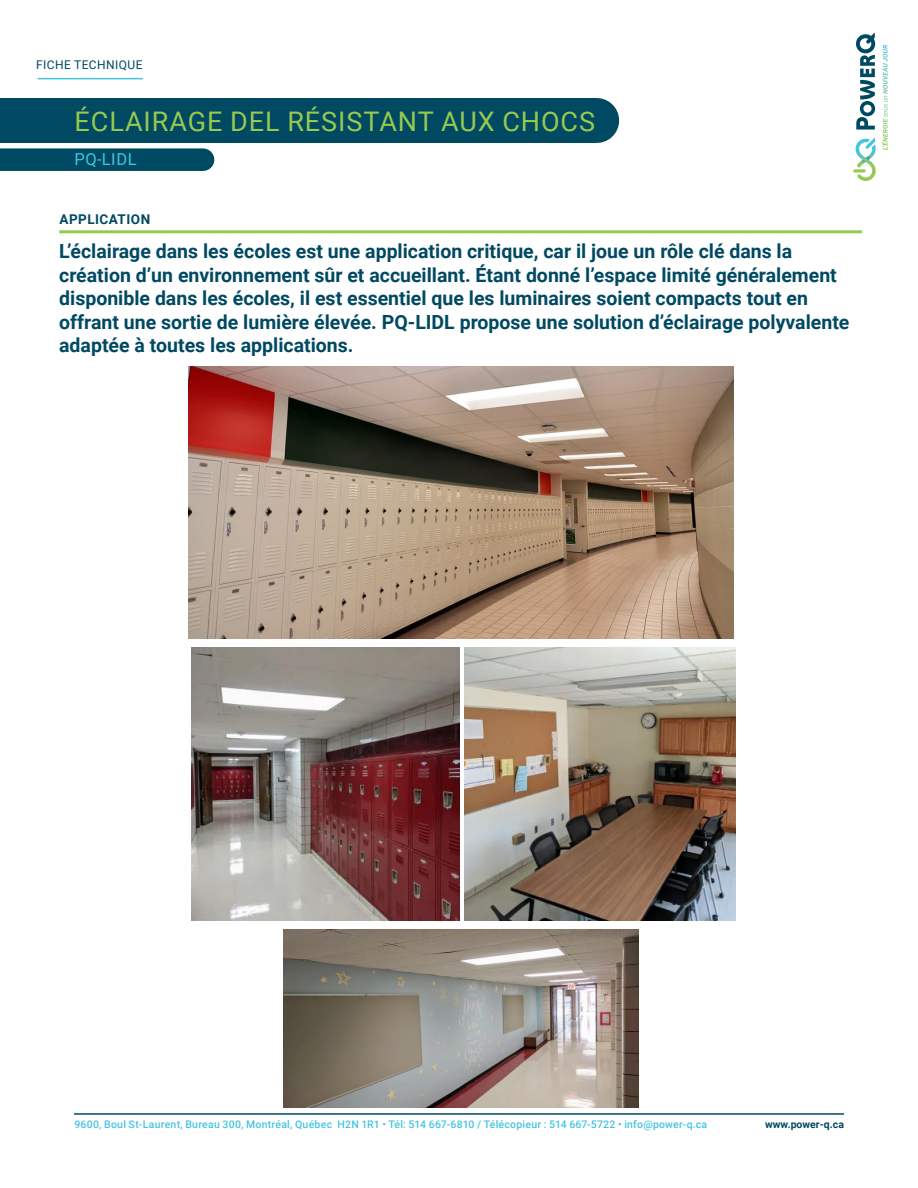
<style>
.page{position:relative;width:918px;height:1188px;background:#fff}
.page>*{position:absolute;margin:0;border:0;box-sizing:border-box;transform-origin:0 0}
.t1{font:27px "Roboto";letter-spacing:.035em;color:#96ca4e}
.t2{font:700 19.5px/23.4px "Roboto";color:#004963}
.t3{font:16.5px "Roboto";letter-spacing:.035em;color:#44c5e0}
.t4{font:700 13.5px "Roboto";letter-spacing:.035em;color:#004963}
.t5{font:12px "Roboto";letter-spacing:.035em;color:#004963}
.t6{font:500 10.5px "Roboto";letter-spacing:.02em;color:#44c5e0}
.t7{font:700 10.5px "Roboto";color:#004963}
</style>
<div class="page">
<hr style="left:38px;top:78px;width:104px;height:1px;background:#44c5e0">
<hr style="left:74px;top:1114px;width:770px;height:1px;background:#004963">
<svg style="left:856px;top:32px;width:19px;height:98px"></svg>
<svg style="left:853px;top:137px;width:23px;height:44px"></svg>
<svg style="left:883px;top:45px;width:5px;height:44px"></svg>
<div style="left:0;top:98px;width:597px;height:45px;background:#004963"></div>
<div style="left:0;top:148px;width:203px;height:23px;background:#004963"></div>
<hr style="left:59px;top:230px;width:803px;height:3px;background:#96ca4e">
<img style="left:189px;top:366px;width:544px;height:273px">
<img style="left:191px;top:648px;width:268px;height:273px">
<img style="left:465px;top:648px;width:270px;height:273px">
<img style="left:284px;top:929px;width:354px;height:178px">
<p class="t5" style="left:36px;top:56px;width:108px">FICHE TECHNIQUE</p>
<h1 class="t1" style="left:75px;top:102px;width:522px">ÉCLAIRAGE DEL RÉSISTANT AUX CHOCS</h1>
<p class="t3" style="left:74px;top:147px;width:64px">PQ-LIDL</p>
<p class="t4" style="left:59px;top:209px;width:92px">APPLICATION</p>
<p class="t2" style="left:59px;top:239px;width:792px">L’éclairage dans les écoles est une application critique, car il joue un rôle clé dans la création d’un environnement sûr et accueillant. Étant donné l’espace limité généralement disponible dans les écoles, il est essentiel que les luminaires soient compacts tout en offrant une sortie de lumière élevée. PQ-LIDL propose une solution d’éclairage polyvalente adaptée à toutes les applications.</p>
<p class="t6" style="left:74px;top:1117px;width:634px">9600, Boul St-Laurent, Bureau 300, Montréal, Québec H2N 1R1 • Tél: 514 667-6810 / Télécopieur : 514 667-5722 • info@power-q.ca</p>
<p class="t7" style="left:765px;top:1117px;width:80px">www.power-q.ca</p>
</div>
